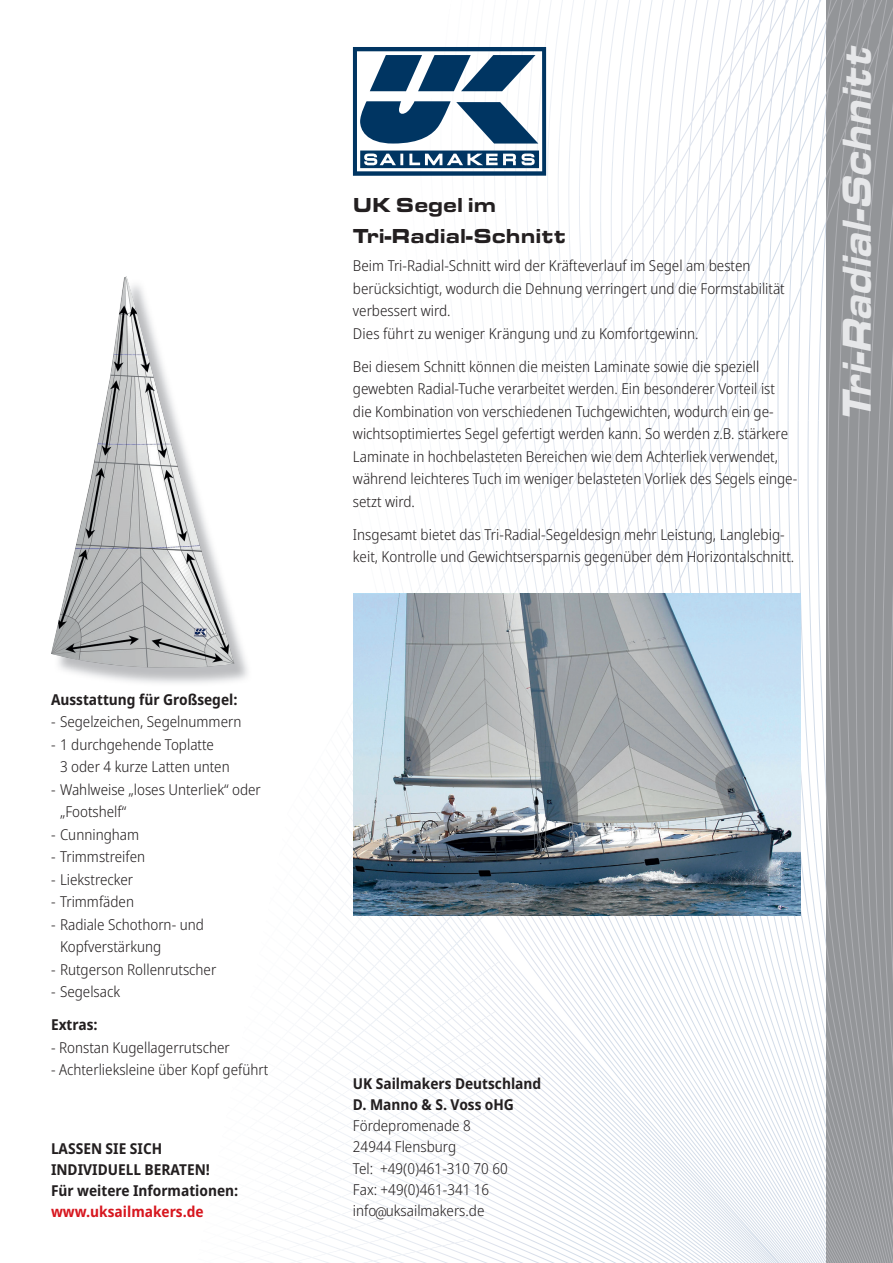
<style>
.page{position:relative;width:893px;height:1263px;background:#fff}
.page>*{position:absolute;margin:0;border:0;box-sizing:border-box;transform-origin:0 0}
.t1{font:italic 900 42px "Eurostile Ext";color:#e6e7e9;scale:.79 1}
.t2{font:900 21px/31.2px "Eurostile Ext";color:#231f20;scale:.9 1}
.t3{font:300 semi-condensed 15px/22.5px "Noto Sans";color:#231f20}
.t4{font:700 semi-condensed 15px/21.3px "Noto Sans";color:#231f20}
.t5{font:700 semi-condensed 15px "Noto Sans";color:#d7171f}
</style>
<div class="page">
<svg style="left:819px;top:0;width:7px;height:291px"></svg>
<svg style="left:279px;top:906px;width:488px;height:344px"></svg>
<svg style="left:279px;top:1224px;width:155px;height:21px"></svg>
<svg style="left:574px;top:0;width:245px;height:323px"></svg>
<svg style="left:451px;top:0;width:108px;height:421px"></svg>
<svg style="left:434px;top:961px;width:341px;height:302px"></svg>
<svg style="left:279px;top:961px;width:220px;height:239px"></svg>
<svg style="left:826px;top:0;width:67px;height:101px;fill:#939598"></svg>
<svg style="left:826px;top:0;width:11px;height:32px"></svg>
<svg style="left:826px;top:101px;width:67px;height:1162px"></svg>
<svg style="left:353px;top:47px;width:193px;height:129px"></svg>
<img style="left:353px;top:593px;width:447px;height:323px">
<img style="left:51px;top:276px;width:183px;height:393px">
<p class="t4" style="left:51px;top:689px;width:188px">Ausstattung für Großsegel:</p>
<p class="t3" style="left:51px;top:711px;width:192px">- Segelzeichen, Segelnummern</p>
<p class="t3" style="left:60px;top:734px;width:171px;text-indent:-9px">- 1 durchgehende Toplatte<br>3 oder 4 kurze Latten unten</p>
<p class="t3" style="left:60px;top:779px;width:202px;text-indent:-9px">- Wahlweise „loses Unterliek“ oder „Footshelf“</p>
<p class="t3" style="left:51px;top:824px;width:90px">- Cunningham</p>
<p class="t3" style="left:51px;top:846px;width:96px">- Trimmstreifen</p>
<p class="t3" style="left:51px;top:869px;width:84px">- Liekstrecker</p>
<p class="t3" style="left:51px;top:891px;width:85px">- Trimmfäden</p>
<p class="t3" style="left:60px;top:914px;width:145px;text-indent:-9px">- Radiale Schothorn- und<br>Kopfverstärkung</p>
<p class="t3" style="left:51px;top:959px;width:167px">- Rutgerson Rollenrutscher</p>
<p class="t3" style="left:51px;top:981px;width:71px">- Segelsack</p>
<p class="t4" style="left:51px;top:1015px;width:48px">Extras:</p>
<p class="t3" style="left:51px;top:1037px;width:180px">- Ronstan Kugellagerrutscher</p>
<p class="t3" style="left:51px;top:1059px;width:219px">- Achterlieksleine über Kopf geführt</p>
<p class="t4" style="left:51px;top:1138px;width:189px">LASSEN SIE SICH<br>INDIVIDUELL BERATEN!<br>Für weitere Informationen:</p>
<p class="t5" style="left:51px;top:1201px;width:154px">www.uksailmakers.de</p>
<h2 class="t2" style="left:353px;top:188px;width:238px">UK Segel im<br>Tri-Radial-Schnitt</h2>
<p class="t3" style="left:353px;top:255px;width:433px">Beim Tri-Radial-Schnitt wird der Kräfteverlauf im Segel am besten berücksichtigt, wodurch die Dehnung verringert und die Formstabilität verbessert wird.<br>Dies führt zu weniger Krängung und zu Komfortgewinn.</p>
<p class="t3" style="left:353px;top:355px;width:446px">Bei diesem Schnitt können die meisten Laminate sowie die speziell gewebten Radial-Tuche verarbeitet werden. Ein besonderer Vorteil ist die Kombination von verschiedenen Tuchgewichten, wodurch ein ge&shy;wichtsoptimiertes Segel gefertigt werden kann. So werden z.B. stärkere Laminate in hochbelasteten Bereichen wie dem Achterliek verwendet, während leichteres Tuch im weniger belasteten Vorliek des Segels einge&shy;setzt wird.</p>
<p class="t3" style="left:353px;top:523px;width:443px">Insgesamt bietet das Tri-Radial-Segeldesign mehr Leistung, Langlebig&shy;keit, Kontrolle und Gewichtsersparnis gegenüber dem Horizontalschnitt.</p>
<h1 class="t1" style="left:825px;top:422px;width:490px;rotate:-90deg">Tri-Radial-Schnitt</h1>
<p class="t4" style="left:353px;top:1073px;width:190px">UK Sailmakers Deutschland<br>D. Manno &amp; S. Voss oHG</p>
<p class="t3" style="left:353px;top:1115px;width:156px;line-height:21.3px">Fördepromenade 8<br>24944 Flensburg<br>Tel: +49(0)461-310 70 60<br>Fax: +49(0)461-341 16 info@uksailmakers.de</p>
</div>
